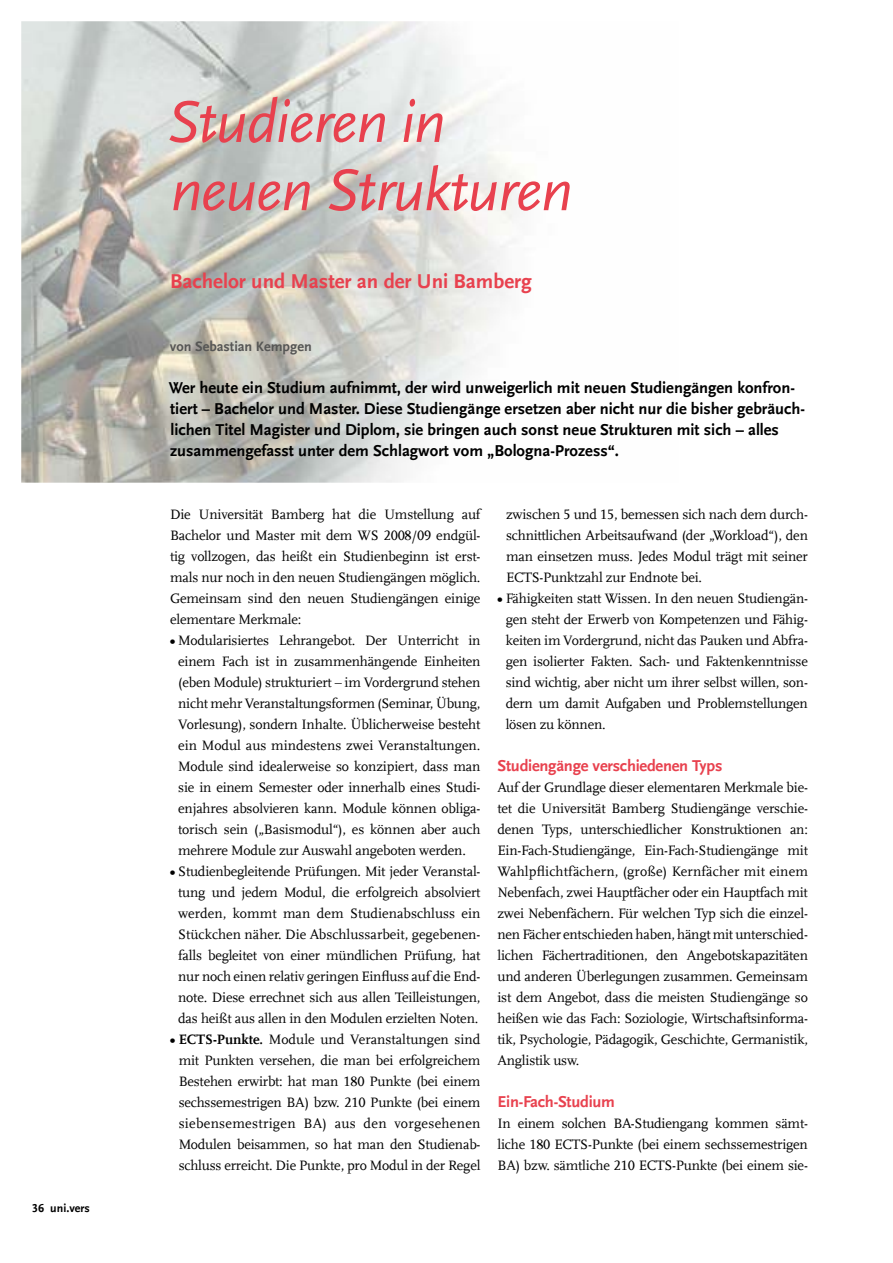
<style>
.page{position:relative;width:893px;height:1263px;background:#fff}
.page>*{position:absolute;margin:0;border:0;box-sizing:border-box;transform-origin:0 0}
.t1{font:italic 61.5px/68.2px "UB Scala Sans";letter-spacing:-.02em;color:#e8414e}
.t2{font:700 21px "UB Scala Sans";color:#e8414e}
.t3{font:700 16.5px/21px "UB Scala Sans";color:#000}
.t4{font:700 16.5px "UB Scala Sans";letter-spacing:-.015em;color:#e8414e}
.t5{font:14.25px/21px "UB Scala";letter-spacing:-.015em;color:#000;text-align:justify}
.t6{font:700 14.25px "UB Scala Sans";color:#565655}
.t7{font:700 12px "UB Scala Sans";color:#000}
.s1{font-weight:700}
</style>
<div class="page">
<img style="left:21px;top:21px;width:499px;height:462px">
<p class="t7" style="left:32px;top:1201px;width:59px">36 uni.vers</p>
<h1 class="t1" style="left:166px;top:87px;width:408px">Studieren in neuen Strukturen</h1>
<h2 class="t2" style="left:170px;top:269px;width:363px">Bachelor und Master an der Uni Bamberg</h2>
<p class="t6" style="left:170px;top:338px;width:144px">von Sebastian Kempgen</p>
<p class="t3" style="left:169px;top:377px;width:638px">Wer heute ein Studium aufnimmt, der wird unweigerlich mit neuen Studiengängen konfron&shy;tiert – Bachelor und Master. Diese Studiengänge ersetzen aber nicht nur die bisher gebräuch&shy;lichen Titel Magister und Diplom, sie bringen auch sonst neue Strukturen mit sich – alles zusammengefasst unter dem Schlagwort vom „Bologna-Prozess“.</p>
<p class="t5" style="left:170px;top:504px;width:312px">Die Universität Bamberg hat die Umstellung auf Bachelor und Master mit dem WS 2008/09 endgül&shy;tig vollzogen, das heißt ein Studienbeginn ist erst&shy;mals nur noch in den neuen Studiengängen möglich.<br>Gemeinsam sind den neuen Studiengängen einige elementare Merkmale:</p>
<p class="t5" style="left:170px;top:630px;width:312px;text-align:center"><span class="s1">•</span> Modularisiertes Lehrangebot. Der Unterricht in einem Fach ist in zusammenhängende Einheiten (eben Module) strukturiert – im Vordergrund stehen nicht mehr Veranstaltungsformen (Seminar, Übung, Vorlesung), sondern Inhalte. Üblicherweise besteht ein Modul aus mindestens zwei Veranstaltungen.<br>Module sind idealerweise so konzipiert, dass man sie in einem Semester oder innerhalb eines Studi&shy;enjahres absolvieren kann. Module können obliga&shy;torisch sein („Basismodul“), es können aber auch mehrere Module zur Auswahl angeboten werden.</p>
<p class="t5" style="left:170px;top:861px;width:312px;text-align:center"><span class="s1">•</span> Studienbegleitende Prüfungen. Mit jeder Veranstal&shy;tung und jedem Modul, die erfolgreich absolviert werden, kommt man dem Studienabschluss ein Stückchen näher. Die Abschlussarbeit, gegebenen&shy;falls begleitet von einer mündlichen Prüfung, hat nur noch einen relativ geringen Einfluss auf die End&shy;note. Diese errechnet sich aus allen Teilleistungen, das heißt aus allen in den Modulen erzielten Noten.</p>
<p class="t5" style="left:179px;top:1029px;width:303px;text-indent:-9px"><span class="s1">• ECTS-Punkte.</span> Module und Veranstaltungen sind mit Punkten versehen, die man bei erfolgreichem Bestehen erwirbt: hat man 180 Punkte (bei einem sechssemestrigen BA) bzw. 210 Punkte (bei einem siebensemestrigen BA) aus den vorgesehenen Modulen beisammen, so hat man den Studienab&shy;schluss erreicht. Die Punkte, pro Modul in der Regel</p>
<p class="t5" style="left:506px;top:504px;width:303px">zwischen 5 und 15, bemessen sich nach dem durch&shy;schnittlichen Arbeitsaufwand (der „Workload“), den man einsetzen muss. Jedes Modul trägt mit seiner ECTS-Punktzahl zur Endnote bei.</p>
<p class="t5" style="left:506px;top:588px;width:304px;text-indent:-8px"><span class="s1">•</span> Fähigkeiten statt Wissen. In den neuen Studiengän&shy;gen steht der Erwerb von Kompetenzen und Fähig&shy;keiten im Vordergrund, nicht das Pauken und Abfra&shy;gen isolierter Fakten. Sach- und Faktenkenntnisse sind wichtig, aber nicht um ihrer selbst willen, son&shy;dern um damit Aufgaben und Problemstellungen lösen zu können.</p>
<p class="t4" style="left:497px;top:756px;width:226px">Studiengänge verschiedenen Typs</p>
<p class="t5" style="left:497px;top:777px;width:312px">Auf der Grundlage dieser elementaren Merkmale bie&shy;tet die Universität Bamberg Studiengänge verschie&shy;denen Typs, unterschiedlicher Konstruktionen an:<br>Ein-Fach-Studiengänge, Ein-Fach-Studiengänge mit Wahlpflichtfächern, (große) Kernfächer mit einem Nebenfach, zwei Hauptfächer oder ein Hauptfach mit zwei Nebenfächern. Für welchen Typ sich die einzel&shy;nen Fächer entschieden haben, hängt mit unterschied&shy;lichen Fächertraditionen, den Angebotskapazitäten und anderen Überlegungen zusammen. Gemeinsam ist dem Angebot, dass die meisten Studiengänge so heißen wie das Fach: Soziologie, Wirtschaftsinforma&shy;tik, Psychologie, Pädagogik, Geschichte, Germanistik, Anglistik usw.</p>
<p class="t4" style="left:497px;top:1092px;width:119px">Ein-Fach-Studium</p>
<p class="t5" style="left:497px;top:1113px;width:312px">In einem solchen BA-Studiengang kommen sämt&shy;liche 180 ECTS-Punkte (bei einem sechssemestrigen BA) bzw. sämtliche 210 ECTS-Punkte (bei einem sie-</p>
</div>
